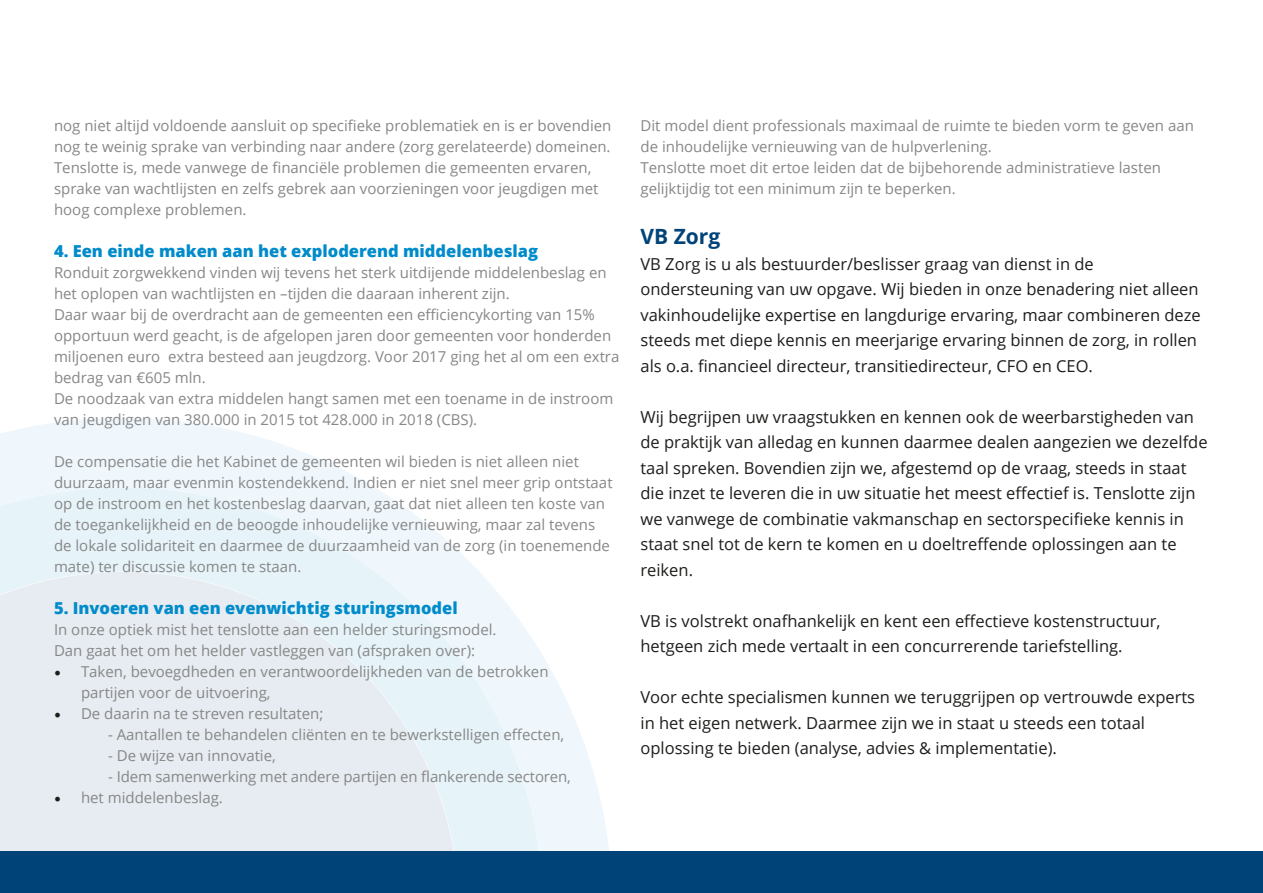
<style>
.page{position:relative;width:1263px;height:893px;background:#fff}
.page>*{position:absolute;margin:0;border:0;box-sizing:border-box;transform-origin:0 0}
.t1{font:700 21px "Open Sans";color:#004379}
.t2{font:16.5px/25.5px "Open Sans";color:#1d1d1b}
.t3{font:16.5px/25.5px "Open Sans";color:#1c1d1b}
.t4{font:800 16.5px "Open Sans";color:#008bcb}
.t5{font:15px/21px "Open Sans";color:#878787}
.s1{font-family:"Minion Pro";font-size:18px;color:#1d1d1b}
</style>
<div class="page">
<svg style="left:0;top:418px;width:609px;height:433px"></svg>
<svg style="left:0;top:488px;width:542px;height:363px"></svg>
<div style="left:0;top:572px;width:458px;height:279px;background:#e6ecf1"></div>
<div style="left:0;top:851px;width:1263px;height:42px;background:#004379"></div>
<p class="t5" style="left:54px;top:114px;width:559px">nog niet altijd voldoende aansluit op specifieke problematiek en is er bovendien nog te weinig sprake van verbinding naar andere (zorg gerelateerde) domeinen.<br>Tenslotte is, mede vanwege de financiële problemen die gemeenten ervaren, sprake van wachtlijsten en zelfs gebrek aan voorzieningen voor jeugdigen met hoog complexe problemen.</p>
<p class="t4" style="left:54px;top:238px;width:486px">4. Een einde maken aan het exploderend middelenbeslag</p>
<p class="t5" style="left:54px;top:261px;width:567px">Ronduit zorgwekkend vinden wij tevens het sterk uitdijende middelenbeslag en het oplopen van wachtlijsten en –tijden die daaraan inherent zijn.<br>Daar waar bij de overdracht aan de gemeenten een efficiencykorting van 15% opportuun werd geacht, is de afgelopen jaren door gemeenten voor honderden miljoenen euro extra besteed aan jeugdzorg. Voor 2017 ging het al om een extra bedrag van €605 mln.<br>De noodzaak van extra middelen hangt samen met een toename in de instroom van jeugdigen van 380.000 in 2015 tot 428.000 in 2018 (CBS).</p>
<p class="t5" style="left:54px;top:450px;width:560px">De compensatie die het Kabinet de gemeenten wil bieden is niet alleen niet duurzaam, maar evenmin kostendekkend. Indien er niet snel meer grip ontstaat op de instroom en het kostenbeslag daarvan, gaat dat niet alleen ten koste van de toegankelijkheid en de beoogde inhoudelijke vernieuwing, maar zal tevens de lokale solidariteit en daarmee de duurzaamheid van de zorg (in toenemende mate) ter discussie komen te staan.</p>
<p class="t4" style="left:54px;top:595px;width:405px">5. Invoeren van een evenwichtig sturingsmodel</p>
<p class="t5" style="left:54px;top:618px;width:444px">In onze optiek mist het tenslotte aan een helder sturingsmodel.<br>Dan gaat het om het helder vastleggen van (afspraken over):</p>
<p class="t5" style="left:81px;top:660px;width:469px;text-indent:-27px"><span class="s1">•</span> Taken, bevoegdheden en verantwoordelijkheden van de betrokken partijen voor de uitvoering,</p>
<p class="t5" style="left:54px;top:702px;width:271px"><span class="s1">•</span> De daarin na te streven resultaten;</p>
<p class="t5" style="left:108px;top:723px;width:458px">- Aantallen te behandelen cliënten en te bewerkstelligen effecten,</p>
<p class="t5" style="left:108px;top:744px;width:169px">- De wijze van innovatie,</p>
<p class="t5" style="left:108px;top:765px;width:464px">- Idem samenwerking met andere partijen en flankerende sectoren,</p>
<p class="t5" style="left:54px;top:786px;width:170px"><span class="s1">•</span> het middelenbeslag.</p>
<p class="t5" style="left:640px;top:114px;width:555px">Dit model dient professionals maximaal de ruimte te bieden vorm te geven aan de inhoudelijke vernieuwing van de hulpverlening.<br>Tenslotte moet dit ertoe leiden dat de bijbehorende administratieve lasten gelijktijdig tot een minimum zijn te beperken.</p>
<h1 class="t1" style="left:640px;top:222px;width:81px">VB Zorg</h1>
<p class="t3" style="left:640px;top:251px;width:562px">VB Zorg is u als bestuurder/beslisser graag van dienst in de ondersteuning van uw opgave. Wij bieden in onze benadering niet alleen vakinhoudelijke expertise en langdurige ervaring, maar combineren deze steeds met diepe kennis en meerjarige ervaring binnen de zorg, in rollen als o.a. financieel directeur, transitiedirecteur, CFO en CEO.</p>
<p class="t2" style="left:640px;top:404px;width:569px">Wij begrijpen uw vraagstukken en kennen ook de weerbarstigheden van de praktijk van alledag en kunnen daarmee dealen aangezien we dezelfde taal spreken. Bovendien zijn we, afgestemd op de vraag, steeds in staat die inzet te leveren die in uw situatie het meest effectief is. Tenslotte zijn we vanwege de combinatie vakmanschap en sectorspecifieke kennis in staat snel tot de kern te komen en u doeltreffende oplossingen aan te reiken.</p>
<p class="t2" style="left:640px;top:608px;width:522px">VB is volstrekt onafhankelijk en kent een effectieve kostenstructuur, hetgeen zich mede vertaalt in een concurrerende tariefstelling.</p>
<p class="t2" style="left:640px;top:684px;width:556px">Voor echte specialismen kunnen we teruggrijpen op vertrouwde experts in het eigen netwerk. Daarmee zijn we in staat u steeds een totaal oplossing te bieden (analyse, advies &amp; implementatie).</p>
</div>
